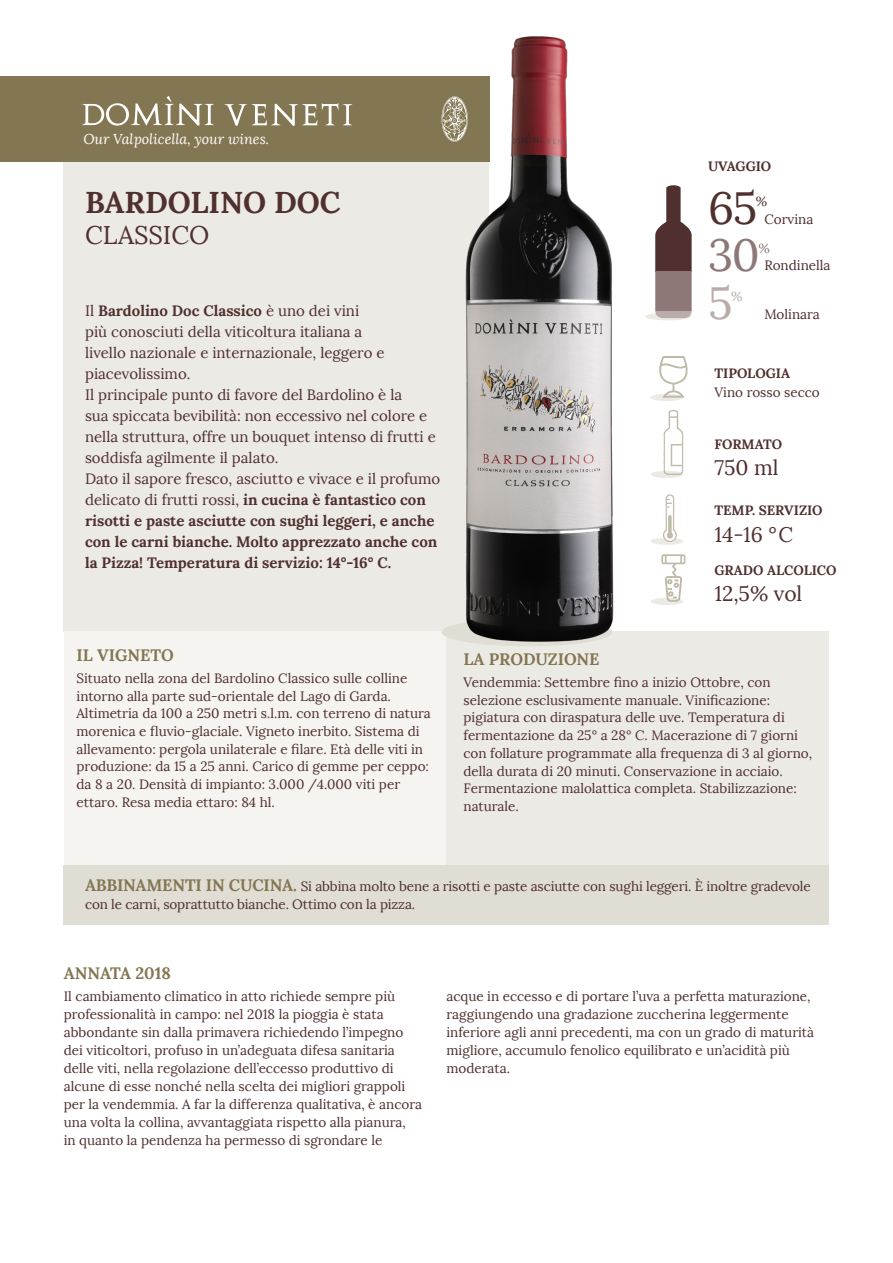
<style>
.page{position:relative;width:893px;height:1263px;background:#fff}
.page>*{position:absolute;margin:0;border:0;box-sizing:border-box;transform-origin:0 0}
.t1{font:45px "Lora";color:#4f302e}
.t2{font:45px "Lora";color:#8d7877}
.t3{font:45px "Lora";color:#b9acab}
.t4{font:700 30px "Lora";color:#4f302e}
.t5{font:25.5px "Lora";color:#4f302e}
.t6{font:21px "Lora";color:#4f302e}
.t7{font:700 16.5px "Lora";color:#837652}
.t8{font:15px/21px "Lora";color:#4f302e}
.t9{font:700 15px/21px "Lora";color:#4f302e}
.t10{font:italic 14.25px "Lora";color:#fff}
.t11{font:13.5px/17.7px "Lora";color:#4f302e}
.t12{font:700 13.5px "Lora";color:#4f302e}
.t13{font:13.2px "Lora";color:#4f302e}
.t14{font:13.2px "Lora";color:#8d7877}
.t15{font:13.2px "Lora";color:#b9acab}
.s1{font-weight:400}
.s2{font-weight:700;font-size:16.5px;color:#837652}
</style>
<div class="page">
<div style="left:645px;top:313px;width:46px;height:7px;background:#eceae5;border-radius:50%"></div>
<div style="left:651px;top:598px;width:32px;height:7px;background:#eceae5;border-radius:50%"></div>
<div style="left:651px;top:394px;width:32px;height:7px;background:#eceae5;border-radius:50%"></div>
<svg style="left:659px;top:356px;width:29px;height:42px"></svg>
<svg style="left:662px;top:554px;width:23px;height:47px"></svg>
<div style="left:651px;top:471px;width:32px;height:7px;background:#eceae5;border-radius:50%"></div>
<svg style="left:663px;top:409px;width:20px;height:66px"></svg>
<div style="left:651px;top:538px;width:32px;height:7px;background:#eceae5;border-radius:50%"></div>
<svg style="left:663px;top:494px;width:14px;height:48px"></svg>
<div style="left:64px;top:865px;width:765px;height:60px;background:#e0ddd4"></div>
<div style="left:64px;top:162px;width:425px;height:469px;background:#eceae5"></div>
<div style="left:64px;top:631px;width:382px;height:234px;background:#f5f4f1"></div>
<div style="left:446px;top:631px;width:383px;height:234px;background:#eceae5"></div>
<div style="left:442px;top:618px;width:170px;height:28px;background:#e0ddd4;border-radius:50%"></div>
<svg style="left:655px;top:185px;width:37px;height:86px;fill:#4f302e"></svg>
<div style="left:655px;top:271px;width:37px;height:40px;background:#8d7877"></div>
<div style="left:655px;top:311px;width:37px;height:7px;background:#b9acab"></div>
<img style="left:454px;top:36px;width:160px;height:610px">
<div style="left:0;top:77px;width:489px;height:85px;background:#837652"></div>
<svg style="left:82px;top:96px;width:132px;height:30px"></svg>
<svg style="left:224px;top:103px;width:129px;height:23px"></svg>
<svg style="left:442px;top:96px;width:26px;height:46px"></svg>
<p class="t10" style="left:83px;top:130px;width:187px">Our Valpolicella, your wines.</p>
<p class="t12" style="left:708px;top:157px;width:65px">UVAGGIO</p>
<p class="t1" style="left:708px;top:181px;width:51px">65</p>
<p class="t13" style="left:756px;top:193px;width:13px">%</p>
<p class="t2" style="left:708px;top:228px;width:53px">30</p>
<p class="t14" style="left:758px;top:241px;width:13px">%</p>
<p class="t3" style="left:708px;top:275px;width:26px">5</p>
<p class="t15" style="left:731px;top:288px;width:13px">%</p>
<p class="t4" style="left:85px;top:183px;width:257px">BARDOLINO DOC</p>
<p class="t5" style="left:85px;top:219px;width:126px">CLASSICO</p>
<p class="t11" style="left:764px;top:211px;width:51px">Corvina</p>
<p class="t11" style="left:764px;top:257px;width:68px">Rondinella</p>
<p class="t9" style="left:85px;top:300px;width:276px"><span class="s1">Il</span> Bardolino Doc Classico <span class="s1">è uno dei vini</span></p>
<p class="t11" style="left:764px;top:305px;width:57px">Molinara</p>
<p class="t8" style="left:85px;top:321px;width:301px">più conosciuti della viticoltura italiana a livello nazionale e internazionale, leggero e piacevolissimo.</p>
<p class="t8" style="left:85px;top:384px;width:352px">Il principale punto di favore del Bardolino è la<br>sua spiccata bevibilità: non eccessivo nel colore e nella struttura, offre un bouquet intenso di frutti e soddisfa agilmente il palato.</p>
<p class="t9" style="left:85px;top:468px;width:357px"><span class="s1">Dato il sapore fresco, asciutto e vivace e il profumo delicato di frutti rossi,</span> in cucina è fantastico con risotti e paste asciutte con sughi leggeri, e anche con le carni bianche. Molto apprezzato anche con la Pizza! Temperatura di servizio: 14°-16° C.</p>
<p class="t12" style="left:714px;top:365px;width:77px">TIPOLOGIA</p>
<p class="t11" style="left:714px;top:384px;width:107px">Vino rosso secco</p>
<p class="t12" style="left:714px;top:435px;width:69px">FORMATO</p>
<p class="t6" style="left:714px;top:455px;width:66px">750 ml</p>
<p class="t12" style="left:714px;top:502px;width:110px">TEMP. SERVIZIO</p>
<p class="t6" style="left:714px;top:521px;width:80px">14-16 °C</p>
<p class="t12" style="left:714px;top:561px;width:124px">GRADO ALCOLICO</p>
<p class="t6" style="left:714px;top:581px;width:89px">12,5% vol</p>
<p class="t7" style="left:77px;top:644px;width:99px">IL VIGNETO</p>
<p class="t11" style="left:77px;top:669px;width:356px">Situato nella zona del Bardolino Classico sulle colline intorno alla parte sud-orientale del Lago di Garda.<br>Altimetria da 100 a 250 metri s.l.m. con terreno di natura morenica e fluvio-glaciale. Vigneto inerbito. Sistema di allevamento: pergola unilaterale e filare. Età delle viti in produzione: da 15 a 25 anni. Carico di gemme per ceppo: da 8 a 20. Densità di impianto: 3.000 /4.000 viti per ettaro. Resa media ettaro: 84 hl.</p>
<p class="t7" style="left:463px;top:648px;width:138px">LA PRODUZIONE</p>
<p class="t11" style="left:463px;top:673px;width:350px">Vendemmia: Settembre fino a inizio Ottobre, con selezione esclusivamente manuale. Vinificazione: pigiatura con diraspatura delle uve. Temperatura di fermentazione da 25° a 28° C. Macerazione di 7 giorni con follature programmate alla frequenza di 3 al giorno, della durata di 20 minuti. Conservazione in acciaio.<br>Fermentazione malolattica completa. Stabilizzazione: naturale.</p>
<p class="t11" style="left:85px;top:878px;width:727px"><span class="s2">ABBINAMENTI IN CUCINA.</span> Si abbina molto bene a risotti e paste asciutte con sughi leggeri. È inoltre gradevole con le carni, soprattutto bianche. Ottimo con la pizza.</p>
<p class="t7" style="left:64px;top:962px;width:109px">ANNATA 2018</p>
<p class="t11" style="left:64px;top:987px;width:360px">Il cambiamento climatico in atto richiede sempre più professionalità in campo: nel 2018 la pioggia è stata abbondante sin dalla primavera richiedendo l’impegno dei viticoltori, profuso in un’adeguata difesa sanitaria delle viti, nella regolazione dell’eccesso produttivo di alcune di esse nonché nella scelta dei migliori grappoli per la vendemmia. A far la differenza qualitativa, è ancora una volta la collina, avvantaggiata rispetto alla pianura,<br>in quanto la pendenza ha permesso di sgrondare le</p>
<p class="t11" style="left:446px;top:987px;width:369px">acque in eccesso e di portare l’uva a perfetta maturazione, raggiungendo una gradazione zuccherina leggermente inferiore agli anni precedenti, ma con un grado di maturità migliore, accumulo fenolico equilibrato e un’acidità più moderata.</p>
</div>
